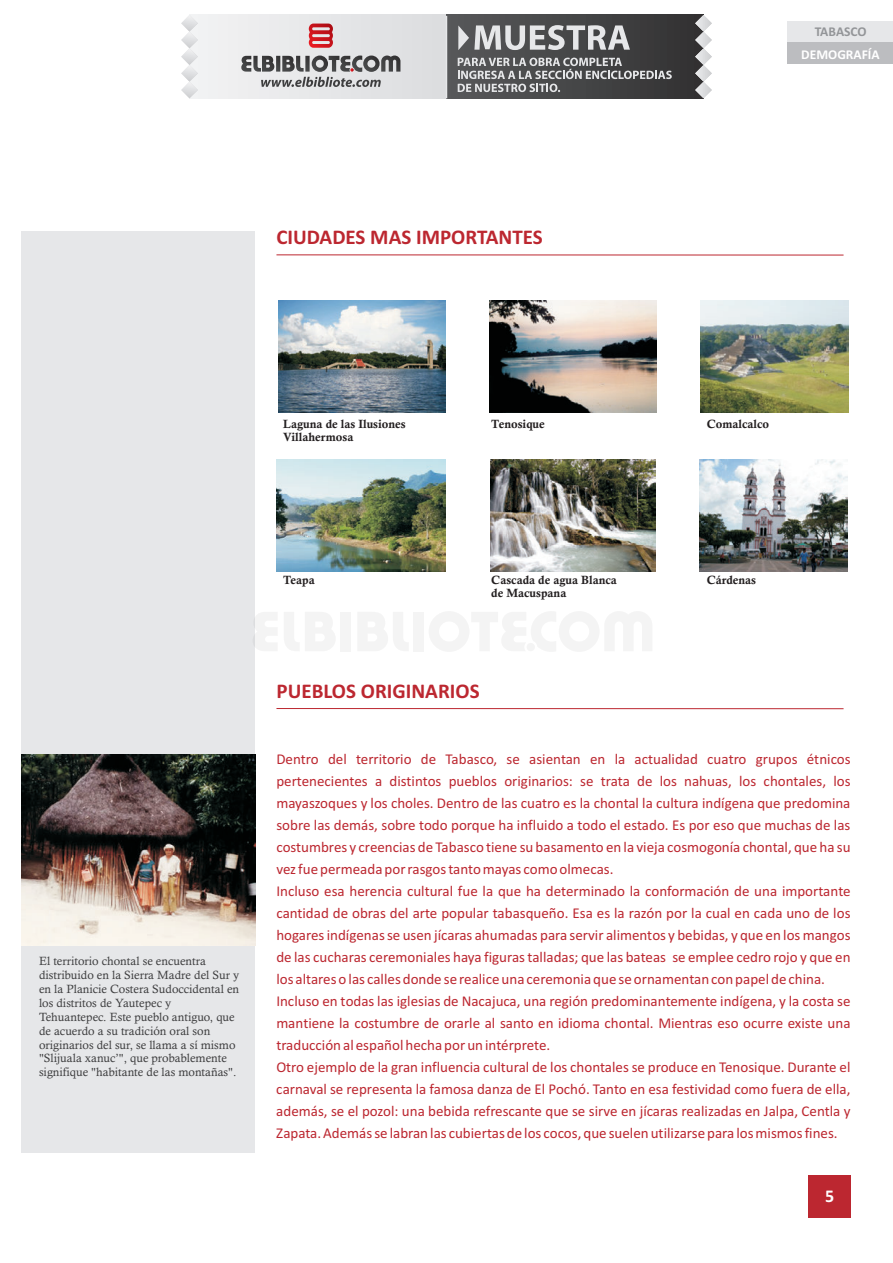
<style>
.page{position:relative;width:893px;height:1263px;background:#fff}
.page>*{position:absolute;margin:0;border:0;box-sizing:border-box;transform-origin:0 0}
.t1{font:700 21px "Calibri";color:#bc2730}
.t2{font:700 18px "Calibri";color:#fff}
.t3{font:15px/21.9px "Calibri";color:#bc2730}
.t4{font:700 13.5px "Calibri";color:#fff}
.t5{font:700 13.5px "Calibri";color:#939598}
.t6{font:12px/13.8px "Calisto";color:#3e3e3f}
.t7{font:700 12px/13.8px "Calisto";color:#231f20}
</style>
<div class="page">
<hr style="left:276px;top:255px;width:567px;height:1px;background:#bc2730">
<img style="left:279px;top:301px;width:166px;height:111px">
<img style="left:700px;top:301px;width:148px;height:111px">
<img style="left:490px;top:460px;width:165px;height:111px">
<img style="left:489px;top:301px;width:167px;height:111px">
<img style="left:277px;top:460px;width:169px;height:111px">
<img style="left:699px;top:460px;width:149px;height:111px">
<hr style="left:276px;top:708px;width:567px;height:1px;background:#bc2730">
<div style="left:808px;top:1175px;width:42px;height:43px;background:#bc2730"></div>
<div style="left:787px;top:21px;width:106px;height:21px;background:#e6e7e9"></div>
<div style="left:787px;top:42px;width:106px;height:22px;background:#bcbdc0"></div>
<div style="left:21px;top:231px;width:234px;height:921px;background:#e6e7e9"></div>
<img style="left:21px;top:754px;width:234px;height:191px">
<div style="left:189px;top:15px;width:514px;height:83px;background:#e6e7e9"></div>
<svg style="left:255px;top:612px;width:22px;height:39px"></svg>
<svg style="left:284px;top:612px;width:51px;height:39px"></svg>
<div style="left:340px;top:612px;width:11px;height:39px;background:#f4f4f4"></div>
<svg style="left:358px;top:612px;width:50px;height:39px"></svg>
<div style="left:413px;top:612px;width:11px;height:39px;background:#f4f4f4"></div>
<svg style="left:429px;top:612px;width:223px;height:39px"></svg>
<div style="left:446px;top:15px;width:257px;height:83px;background:linear-gradient(to right,#5a5b5d,#323232)"></div>
<svg style="left:181px;top:15px;width:17px;height:83px"></svg>
<svg style="left:695px;top:15px;width:17px;height:83px"></svg>
<svg style="left:309px;top:24px;width:24px;height:24px"></svg>
<svg style="left:241px;top:56px;width:159px;height:31px"></svg>
<svg style="left:458px;top:58px;width:214px;height:34px"></svg>
<svg style="left:458px;top:25px;width:172px;height:25px"></svg>
<hr style="left:446px;top:16px;width:1px;height:82px;background:#e6e7e9">
<h1 class="t1" style="left:276px;top:228px;width:268px">CIUDADES MAS IMPORTANTES</h1>
<p class="t5" style="left:815px;top:26px;width:53px">TABASCO</p>
<p class="t4" style="left:801px;top:48px;width:80px">DEMOGRAFÍA</p>
<p class="t7" style="left:283px;top:418px;width:124px">Laguna de las Ilusiones<br>Villahermosa</p>
<p class="t7" style="left:491px;top:418px;width:55px">Tenosique</p>
<p class="t7" style="left:707px;top:418px;width:64px">Comalcalco</p>
<p class="t6" style="left:39px;top:955px;width:202px">El territorio chontal se encuentra distribuido en la Sierra Madre del Sur y en la Planicie Costera Sudoccidental en los distritos de Yautepec y Tehuantepec. Este pueblo antiguo, que de acuerdo a su tradición oral son originarios del sur, se llama a sí mismo "Slijuala xanuc’", que probablemente signifique "habitante de las montañas".</p>
<p class="t7" style="left:283px;top:574px;width:33px">Teapa</p>
<p class="t7" style="left:491px;top:574px;width:127px">Cascada de agua Blanca de Macuspana</p>
<h1 class="t1" style="left:277px;top:682px;width:205px">PUEBLOS ORIGINARIOS</h1>
<p class="t7" style="left:707px;top:574px;width:51px">Cárdenas</p>
<p class="t3" style="left:276px;top:750px;width:576px">Dentro del territorio de Tabasco, se asientan en la actualidad cuatro grupos étnicos pertenecientes a distintos pueblos originarios: se trata de los nahuas, los chontales, los mayaszoques y los choles. Dentro de las cuatro es la chontal la cultura indígena que predomina sobre las demás, sobre todo porque ha influido a todo el estado. Es por eso que muchas de las costumbres y creencias de Tabasco tiene su basamento en la vieja cosmogonía chontal, que ha su vez fue permeada por rasgos tanto mayas como olmecas.<br>Incluso esa herencia cultural fue la que ha determinado la conformación de una importante cantidad de obras del arte popular tabasqueño. Esa es la razón por la cual en cada uno de los hogares indígenas se usen jícaras ahumadas para servir alimentos y bebidas, y que en los mangos de las cucharas ceremoniales haya figuras talladas; que las bateas se emplee cedro rojo y que en los altares o las calles donde se realice una ceremonia que se ornamentan con papel de china.<br>Incluso en todas las iglesias de Nacajuca, una región predominantemente indígena, y la costa se mantiene la costumbre de orarle al santo en idioma chontal. Mientras eso ocurre existe una traducción al español hecha por un intérprete.<br>Otro ejemplo de la gran influencia cultural de los chontales se produce en Tenosique. Durante el carnaval se representa la famosa danza de El Pochó. Tanto en esa festividad como fuera de ella, además, se el pozol: una bebida refrescante que se sirve en jícaras realizadas en Jalpa, Centla y Zapata. Además se labran las cubiertas de los cocos, que suelen utilizarse para los mismos fines.</p>
<p class="t2" style="left:825px;top:1189px;width:11px">5</p>
</div>
